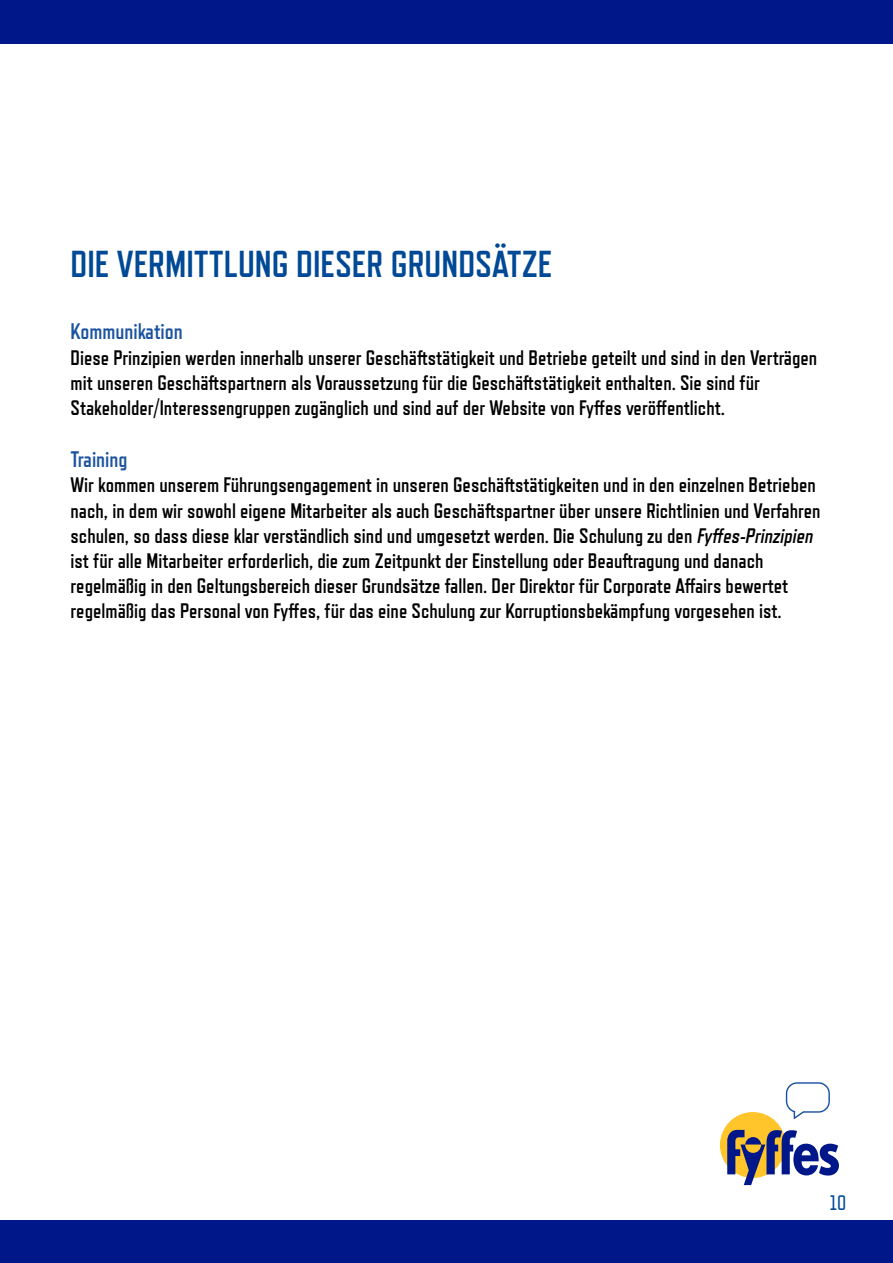
<style>
.page{position:relative;width:893px;height:1263px;background:#fff}
.page>*{position:absolute;margin:0;border:0;box-sizing:border-box;transform-origin:0 0}
.t1{font:700 37.5px "Refrigerator Deluxe";color:#004996}
.t2{font:700 22.5px "Refrigerator Deluxe";color:#1a529f}
.t3{font:700 21px/25.2px "Refrigerator Deluxe";color:#000}
.t4{font:21px "Refrigerator Deluxe";color:#004996}
.s1{font-style:italic}
</style>
<div class="page">
<svg style="left:785px;top:1082px;width:45px;height:36px"></svg>
<div style="left:0;top:1220px;width:893px;height:43px;background:#001789"></div>
<div style="left:0;top:0;width:893px;height:43px;background:#001789"></div>
<div style="left:720px;top:1112px;width:66px;height:66px;background:#ffc52b;border-radius:50%"></div>
<svg style="left:727px;top:1130px;width:112px;height:55px"></svg>
<h1 class="t1" style="left:71px;top:242px;width:483px">DIE VERMITTLUNG DIESER GRUNDSÄTZE</h1>
<p class="t2" style="left:71px;top:318px;width:114px">Kommunikation</p>
<p class="t3" style="left:71px;top:345px;width:748px">Diese Prinzipien werden innerhalb unserer Geschäftstätigkeit und Betriebe geteilt und sind in den Verträgen mit unseren Geschäftspartnern als Voraussetzung für die Geschäftstätigkeit enthalten. Sie sind für<br>Stakeholder/Interessengruppen zugänglich und sind auf der Website von Fyffes veröffentlicht.</p>
<p class="t2" style="left:71px;top:446px;width:58px">Training</p>
<p class="t3" style="left:71px;top:472px;width:752px">Wir kommen unserem Führungsengagement in unseren Geschäftstätigkeiten und in den einzelnen Betrieben nach, in dem wir sowohl eigene Mitarbeiter als auch Geschäftspartner über unsere Richtlinien und Verfahren schulen, so dass diese klar verständlich sind und umgesetzt werden. Die Schulung zu den <span class="s1">Fyffes-Prinzipien </span>ist für alle Mitarbeiter erforderlich, die zum Zeitpunkt der Einstellung oder Beauftragung und danach regelmäßig in den Geltungsbereich dieser Grundsätze fallen. Der Direktor für Corporate Affairs bewertet regelmäßig das Personal von Fyffes, für das eine Schulung zur Korruptionsbekämpfung vorgesehen ist.</p>
<p class="t4" style="left:830px;top:1190px;width:18px">10</p>
</div>
